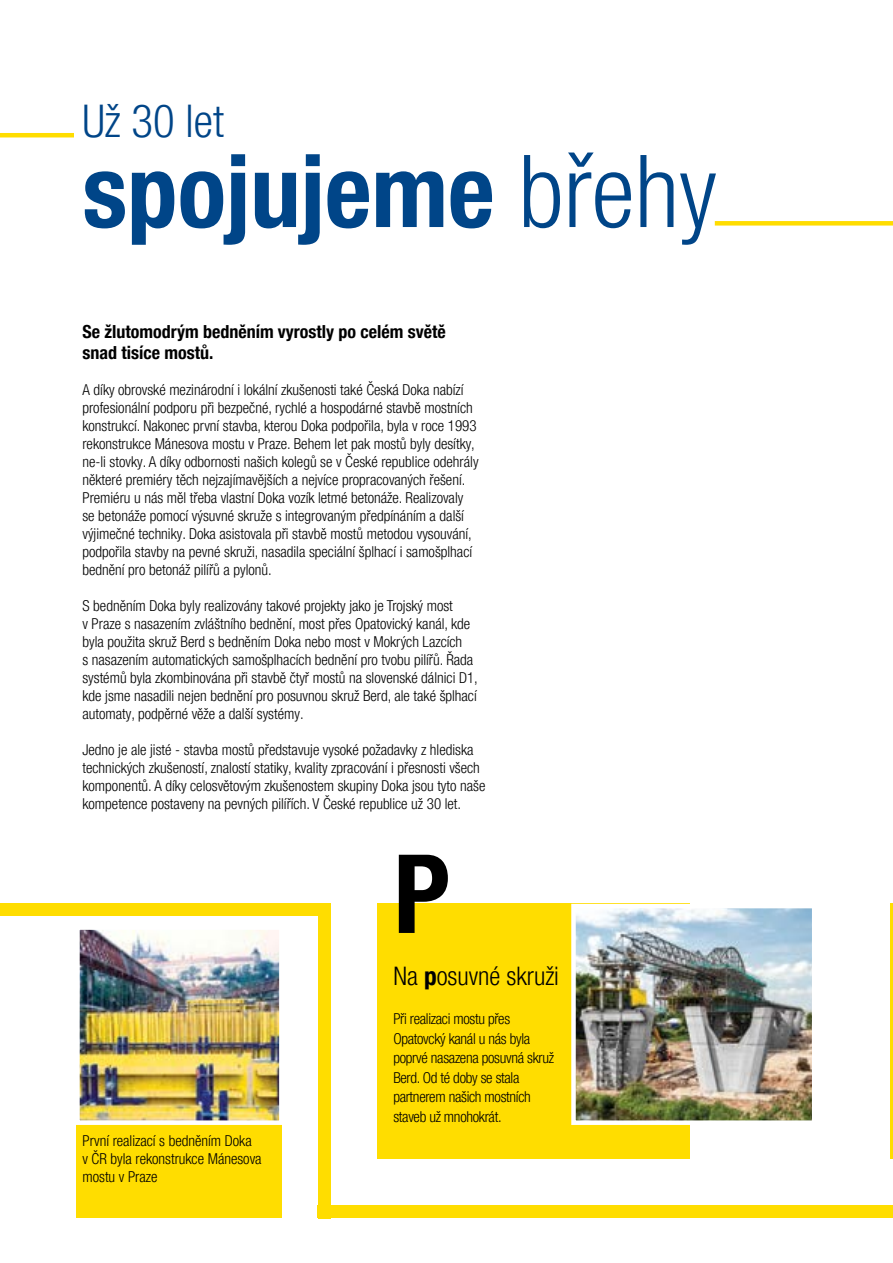
<style>
.page{position:relative;width:893px;height:1263px;background:#fff}
.page>*{position:absolute;margin:0;border:0;box-sizing:border-box;transform-origin:0 0}
.t1{font:700 condensed 109.5px "Helvetica Neue LT Pro";color:#000}
.t2{font:700 condensed 100.8px "Helvetica Neue LT Pro";color:#004588}
.t3{font:300 condensed 45px "Helvetica Neue LT Pro";color:#004588}
.t4{font:300 condensed 25.5px "Helvetica Neue LT Pro";color:#000}
.t5{font:700 condensed 18px/21.6px "Helvetica Neue LT Pro";color:#000}
.t6{font:300 condensed 15px/18px "Helvetica Neue LT Pro";color:#000}
.t7{font:300 condensed 15px/19.5px "Helvetica Neue LT Pro";letter-spacing:-.02em;color:#000}
.s1{font-weight:300}
.s2{font-weight:700}
</style>
<div class="page">
<div style="left:77px;top:928px;width:205px;height:290px;background:#fd0"></div>
<hr style="left:0;top:133px;width:74px;height:4px;background:#fd0">
<img style="left:80px;top:930px;width:199px;height:190px">
<div style="left:75px;top:925px;width:209px;height:200px;border:4px solid #fff"></div>
<div style="left:715px;top:221px;width:178px;height:5px;background:#fd0"></div>
<hr style="left:891px;top:904px;width:2px;height:255px;background:#fd0">
<div style="left:377px;top:904px;width:313px;height:255px;background:#fd0"></div>
<img style="left:576px;top:909px;width:235px;height:211px">
<div style="left:571px;top:904px;width:245px;height:221px;border:4px solid #fff"></div>
<div style="left:0;top:903px;width:331px;height:13px;background:#fd0"></div>
<div style="left:318px;top:904px;width:13px;height:314px;background:#fd0"></div>
<div style="left:318px;top:1205px;width:575px;height:13px;background:#fd0"></div>
<h3 class="t3" style="left:82px;top:95px;width:143px">Už 30 let</h3>
<h2 class="t2" style="left:82px;top:131px;width:636px">spojujeme <span class="s1">břehy</span></h2>
<p class="t5" style="left:82px;top:320px;width:365px">Se žlutomodrým bedněním vyrostly po celém světě snad tisíce mostů.</p>
<p class="t6" style="left:82px;top:381px;width:398px">A díky obrovské mezinárodní i lokální zkušenosti také Česká Doka nabízí profesionální podporu při bezpečné, rychlé a hospodárné stavbě mostních konstrukcí. Nakonec první stavba, kterou Doka podpořila, byla v roce 1993 rekonstrukce Mánesova mostu v Praze. Behem let pak mostů byly desítky, ne-li stovky. A díky odbornosti našich kolegů se v České republice odehrály některé premiéry těch nejzajímavějších a nejvíce propracovaných řešení.<br>Premiéru u nás měl třeba vlastní Doka vozík letmé betonáže. Realizovaly se betonáže pomocí výsuvné skruže s integrovaným předpínáním a další výjimečné techniky. Doka asistovala při stavbě mostů metodou vysouvání, podpořila stavby na pevné skruži, nasadila speciální šplhací i samošplhací bednění pro betonáž pilířů a pylonů.</p>
<p class="t6" style="left:82px;top:597px;width:397px">S bedněním Doka byly realizovány takové projekty jako je Trojský most<br>v Praze s nasazením zvláštního bednění, most přes Opatovický kanál, kde byla použita skruž Berd s bedněním Doka nebo most v Mokrých Lazcích<br>s nasazením automatických samošplhacích bednění pro tvobu pilířů. Řada systémů byla zkombinována při stavbě čtyř mostů na slovenské dálnici D1, kde jsme nasadili nejen bednění pro posuvnou skruž Berd, ale také šplhací automaty, podpěrné věže a další systémy.</p>
<p class="t6" style="left:82px;top:741px;width:404px">Jedno je ale jisté - stavba mostů představuje vysoké požadavky z hlediska technických zkušeností, znalostí statiky, kvality zpracování i přesnosti všech komponentů. A díky celosvětovým zkušenostem skupiny Doka jsou tyto naše kompetence postaveny na pevných pilířích. V České republice už 30 let.</p>
<p class="t6" style="left:82px;top:1131px;width:181px">První realizací s bedněním Doka<br>v ČR byla rekonstrukce Mánesova mostu v Praze</p>
<h1 class="t1" style="left:393px;top:828px;width:58px">P</h1>
<h3 class="t4" style="left:393px;top:961px;width:167px">Na <span class="s2">p</span>osuvné skruži</h3>
<p class="t7" style="left:393px;top:1009px;width:162px">Při realizaci mostu přes<br>Opatovcký kanál u nás byla poprvé nasazena posuvná skruž<br>Berd. Od té doby se stala partnerem našich mostních staveb už mnohokrát.</p>
</div>
